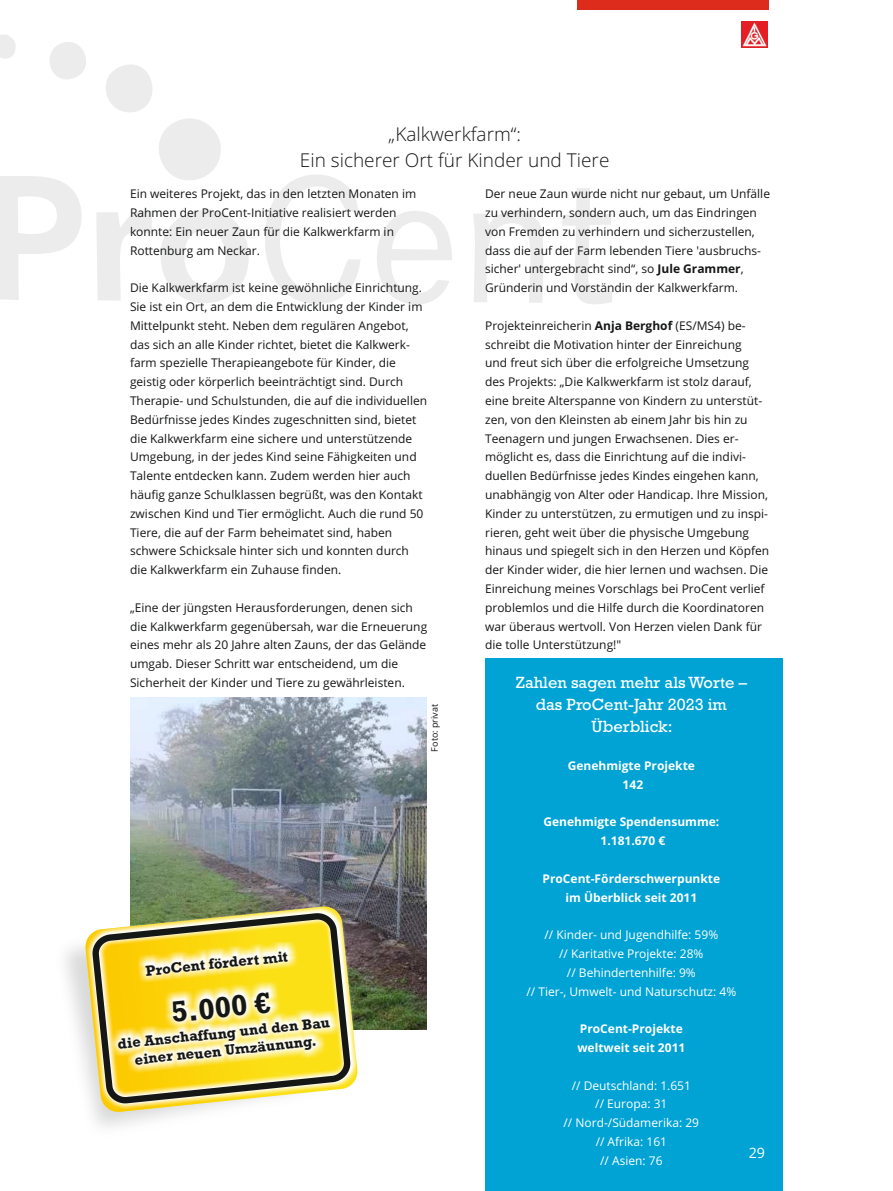
<style>
.page{position:relative;width:893px;height:1191px;background:#fff}
.page>*{position:absolute;margin:0;border:0;box-sizing:border-box;transform-origin:0 0}
.t1{font:700 29.7px "Rockwell";color:#151616}
.t2{font:300 19.05px/26px "Open Sans";color:#151616;text-align:center}
.t3{font:16.5px/22.4px "Rockwell";color:#fff;text-align:center}
.t4{font:700 14.85px/17.5px "Rockwell";color:#151616;text-align:center}
.t5{font:14.25px "Open Sans";color:#fff}
.t6{font:12px/18.8px "Open Sans";color:#151616}
.t7{font:12px/18.8px "Open Sans";color:#fff;text-align:center}
.t8{font:700 12px "Open Sans";color:#fff}
.t9{font:9px "Open Sans";color:#151616}
.s1{font-weight:700}
</style>
<div class="page">
<svg style="left:473px;top:211px;width:70px;height:92px"></svg>
<svg style="left:562px;top:188px;width:50px;height:116px"></svg>
<svg style="left:0;top:35px;width:452px;height:270px"></svg>
<img style="left:130px;top:698px;width:296px;height:331px">
<svg style="left:65px;top:880px;width:282px;height:247px"></svg>
<svg style="left:85px;top:905px;width:273px;height:207px"></svg>
<svg style="left:87px;top:907px;width:269px;height:202px"></svg>
<svg style="left:92px;top:913px;width:258px;height:190px;background:#b8ab5c"></svg>
<svg style="left:109px;top:942px;width:230px;height:131px;background:#fae468"></svg>
<img style="left:741px;top:21px;width:26px;height:27px">
<div style="left:577px;top:0;width:191px;height:10px;background:#dd2b1c"></div>
<div style="left:485px;top:658px;width:298px;height:533px;background:#00a3d4"></div>
<h2 class="t2" style="left:300px;top:120px;width:311px">„Kalkwerkfarm“:<br>Ein sicherer Ort für Kinder und Tiere</h2>
<p class="t6" style="left:130px;top:184px;width:288px">Ein weiteres Projekt, das in den letzten Monaten im Rahmen der ProCent-Initiative realisiert werden konnte: Ein neuer Zaun für die Kalkwerkfarm in Rottenburg am Neckar.</p>
<p class="t6" style="left:130px;top:278px;width:299px">Die Kalkwerkfarm ist keine gewöhnliche Einrichtung.<br>Sie ist ein Ort, an dem die Entwicklung der Kinder im Mittelpunkt steht. Neben dem regulären Angebot, das sich an alle Kinder richtet, bietet die Kalkwerk&shy;farm spezielle Therapieangebote für Kinder, die geistig oder körperlich beeinträchtigt sind. Durch Therapie- und Schulstunden, die auf die individuellen Bedürfnisse jedes Kindes zugeschnitten sind, bietet die Kalkwerkfarm eine sichere und unterstützende Umgebung, in der jedes Kind seine Fähigkeiten und Talente entdecken kann. Zudem werden hier auch häufig ganze Schulklassen begrüßt, was den Kontakt zwischen Kind und Tier ermöglicht. Auch die rund 50<br>Tiere, die auf der Farm beheimatet sind, haben schwere Schicksale hinter sich und konnten durch die Kalkwerkfarm ein Zuhause finden.</p>
<p class="t6" style="left:130px;top:598px;width:299px">„Eine der jüngsten Herausforderungen, denen sich die Kalkwerkfarm gegenübersah, war die Erneuerung eines mehr als 20 Jahre alten Zauns, der das Gelände umgab. Dieser Schritt war entscheidend, um die Sicherheit der Kinder und Tiere zu gewährleisten.</p>
<p class="t4" style="left:145px;top:962px;width:144px;rotate:-6deg">ProCent fördert mit</p>
<h1 class="t1" style="left:170px;top:994px;width:102px;rotate:-6deg">5.000 €</h1>
<p class="t4" style="left:117px;top:1035px;width:215px;rotate:-6deg">die Anschaffung und den Bau einer neuen Umzäunung.</p>
<p class="t9" style="left:428px;top:751px;width:49px;rotate:-90deg">Foto: privat</p>
<p class="t6" style="left:485px;top:184px;width:286px">Der neue Zaun wurde nicht nur gebaut, um Unfälle zu verhindern, sondern auch, um das Eindringen von Fremden zu verhindern und sicherzustellen, dass die auf der Farm lebenden Tiere 'ausbruchs&shy;sicher' untergebracht sind“, so <span class="s1">Jule Grammer</span>, Gründerin und Vorständin der Kalkwerkfarm.</p>
<p class="t6" style="left:485px;top:316px;width:286px">Projekteinreicherin <span class="s1">Anja Berghof</span> (ES/MS4) be&shy;schreibt die Motivation hinter der Einreichung<br>und freut sich über die erfolgreiche Umsetzung des Projekts: „Die Kalkwerkfarm ist stolz darauf, eine breite Alterspanne von Kindern zu unterstüt&shy;zen, von den Kleinsten ab einem Jahr bis hin zu Teenagern und jungen Erwachsenen. Dies er&shy;möglicht es, dass die Einrichtung auf die indivi&shy;duellen Bedürfnisse jedes Kindes eingehen kann, unabhängig von Alter oder Handicap. Ihre Mission, Kinder zu unterstützen, zu ermutigen und zu inspi&shy;rieren, geht weit über die physische Umgebung hinaus und spiegelt sich in den Herzen und Köpfen der Kinder wider, die hier lernen und wachsen. Die Einreichung meines Vorschlags bei ProCent verlief problemlos und die Hilfe durch die Koordinatoren war überaus wertvoll. Von Herzen vielen Dank für die tolle Unterstützung!"</p>
<h3 class="t3" style="left:516px;top:671px;width:233px">Zahlen sagen mehr als Worte –</h3>
<h3 class="t3" style="left:536px;top:693px;width:192px">das ProCent-Jahr 2023 im<br>Überblick:</h3>
<p class="t8" style="left:568px;top:757px;width:129px">Genehmigte Projekte</p>
<p class="t8" style="left:623px;top:776px;width:22px">142</p>
<p class="t8" style="left:543px;top:813px;width:177px">Genehmigte Spendensumme:</p>
<p class="t8" style="left:600px;top:832px;width:66px">1.181.670 €</p>
<p class="t8" style="left:542px;top:870px;width:179px">ProCent-Förderschwerpunkte</p>
<p class="t8" style="left:565px;top:888px;width:133px">im Überblick seit 2011</p>
<p class="t7" style="left:545px;top:925px;width:175px">// Kinder- und Jugendhilfe: 59%</p>
<p class="t7" style="left:559px;top:944px;width:146px">// Karitative Projekte: 28%</p>
<p class="t7" style="left:567px;top:962px;width:130px">// Behindertenhilfe: 9%</p>
<p class="t7" style="left:526px;top:981px;width:211px">// Tier-, Umwelt- und Naturschutz: 4%</p>
<p class="t8" style="left:580px;top:1020px;width:105px">ProCent-Projekte</p>
<p class="t8" style="left:577px;top:1039px;width:110px">weltweit seit 2011</p>
<p class="t7" style="left:572px;top:1075px;width:121px">// Deutschland: 1.651 // Europa: 31</p>
<p class="t7" style="left:596px;top:1132px;width:73px">// Afrika: 161 // Asien: 76</p>
<p class="t5" style="left:749px;top:1143px;width:18px">29</p>
<p class="t7" style="left:564px;top:1113px;width:137px">// Nord-/Südamerika: 29</p>
</div>
